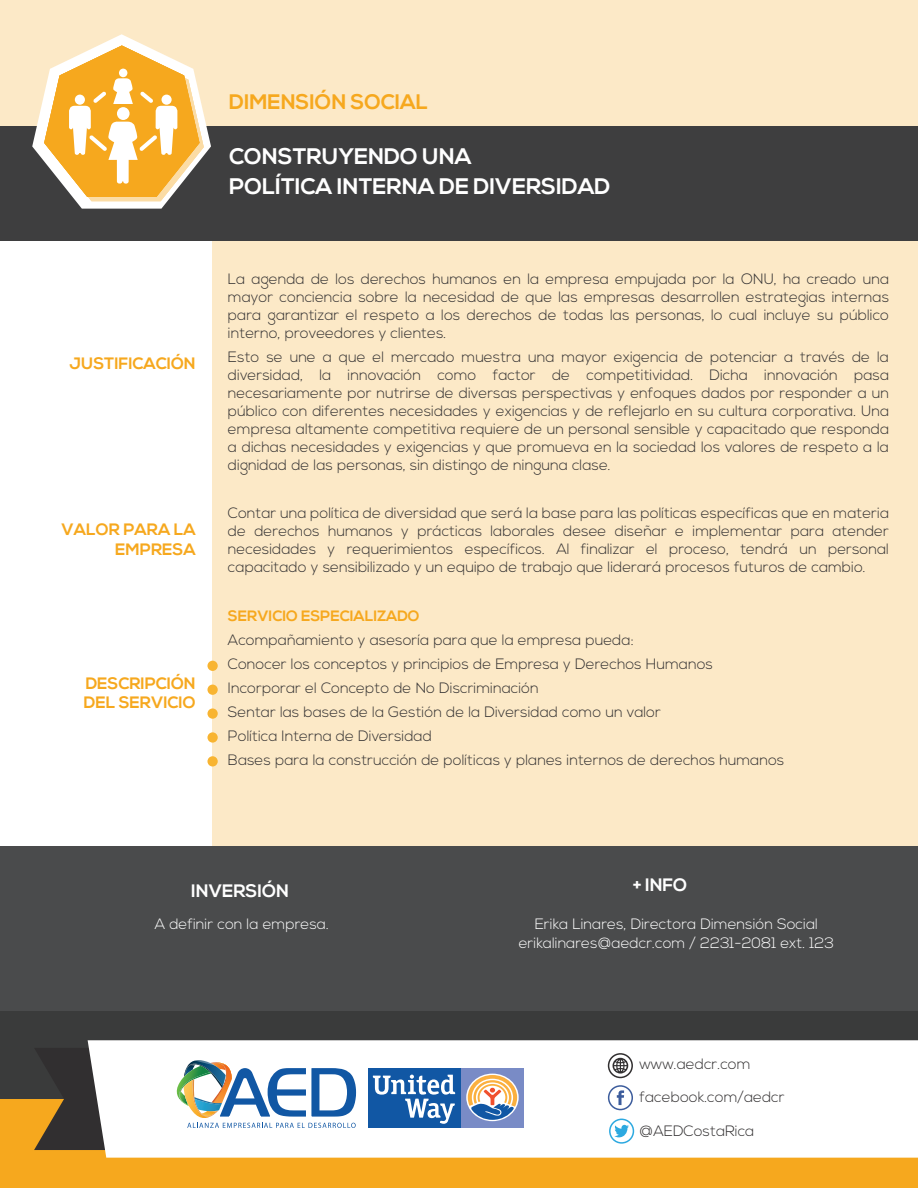
<style>
.page{position:relative;width:918px;height:1188px;background:#fff}
.page>*{position:absolute;margin:0;border:0;box-sizing:border-box;transform-origin:0 0}
.t1{font:700 22.5px/30px "Nexa";color:#fff}
.t2{font:700 21px "Nexa";color:#f6a81e}
.t3{font:700 18px "Nexa";color:#fff}
.t4{font:700 16.5px/19.5px "Nexa";color:#f6a81e;text-align:right}
.t5{font:300 15px/18px "Nexa";color:#312f30;text-align:justify}
.t6{font:300 15px/19.5px "Nexa";color:#fff;text-align:center}
.t7{font:700 15px "Nexa";color:#f6a81e}
</style>
<div class="page">
<div style="left:213px;top:213px;width:705px;height:675px;background:#fce9c7"></div>
<div style="left:0;top:0;width:918px;height:198px;background:#fce9c7"></div>
<div style="left:0;top:847px;width:918px;height:341px;background:#4a4b4c"></div>
<div style="left:0;top:1012px;width:918px;height:176px;background:#3a3b3b"></div>
<div style="left:0;top:1099px;width:918px;height:89px;background:#f6a81e"></div>
<div style="left:0;top:126px;width:918px;height:115px;background:#3e3e3f"></div>
<svg style="left:34px;top:1048px;width:54px;height:102px"></svg>
<div style="left:88px;top:1040px;width:830px;height:118px;background:#fff"></div>
<div style="left:207px;top:661px;width:11px;height:10px;background:#f8b431;border-radius:50%"></div>
<div style="left:207px;top:685px;width:11px;height:10px;background:#f8b431;border-radius:50%"></div>
<div style="left:207px;top:708px;width:11px;height:11px;background:#f8b431;border-radius:50%"></div>
<div style="left:207px;top:732px;width:11px;height:11px;background:#f8b431;border-radius:50%"></div>
<div style="left:207px;top:756px;width:11px;height:11px;background:#f8b431;border-radius:50%"></div>
<svg style="left:609px;top:1119px;width:25px;height:25px"></svg>
<svg style="left:608px;top:1085px;width:25px;height:25px"></svg>
<svg style="left:608px;top:1053px;width:25px;height:25px"></svg>
<svg style="left:32px;top:34px;width:179px;height:175px"></svg>
<img style="left:185px;top:1060px;width:41px;height:2px">
<svg style="left:174px;top:1062px;width:187px;height:66px;background:#b1c5d3"></svg>
<div style="left:367px;top:1067px;width:159px;height:62px;background:#fff"></div>
<div style="left:461px;top:1068px;width:63px;height:60px;background:#798bc6"></div>
<svg style="left:466px;top:1074px;width:53px;height:47px"></svg>
<svg style="left:468px;top:1075px;width:49px;height:47px"></svg>
<div style="left:368px;top:1068px;width:93px;height:60px;background:#1157a4"></div>
<svg style="left:373px;top:1075px;width:82px;height:49px"></svg>
<p class="t4" style="left:69px;top:354px;width:128px">JUSTIFICACIÓN</p>
<p class="t4" style="left:62px;top:520px;width:136px">VALOR PARA LA<br>EMPRESA</p>
<p class="t4" style="left:84px;top:674px;width:113px;text-align:left">DESCRIPCIÓN<br>DEL SERVICIO</p>
<h2 class="t2" style="left:229px;top:90px;width:200px">DIMENSIÓN SOCIAL</h2>
<h1 class="t1" style="left:229px;top:142px;width:383px">CONSTRUYENDO UNA<br>POLÍTICA INTERNA DE DIVERSIDAD</h1>
<p class="t5" style="left:228px;top:270px;width:663px">La agenda de los derechos humanos en la empresa empujada por la ONU, ha creado una mayor conciencia sobre la necesidad de que las empresas desarrollen estrategias internas para garantizar el respeto a los derechos de todas las personas, lo cual incluye su público interno, proveedores y clientes.</p>
<p class="t5" style="left:228px;top:348px;width:663px">Esto se une a que el mercado muestra una mayor exigencia de potenciar a través de la diversidad, la innovación como factor de competitividad. Dicha innovación pasa necesariamente por nutrirse de diversas perspectivas y enfoques dados por responder a un público con diferentes necesidades y exigencias y de reflejarlo en su cultura corporativa. Una empresa altamente competitiva requiere de un personal sensible y capacitado que responda a dichas necesidades y exigencias y que promueva en la sociedad los valores de respeto a la dignidad de las personas, sin distingo de ninguna clase.</p>
<p class="t5" style="left:228px;top:504px;width:663px">Contar una política de diversidad que será la base para las políticas específicas que en materia de derechos humanos y prácticas laborales desee diseñar e implementar para atender necesidades y requerimientos específicos. Al finalizar el proceso, tendrá un personal capacitado y sensibilizado y un equipo de trabajo que liderará procesos futuros de cambio.</p>
<p class="t7" style="left:228px;top:607px;width:193px">SERVICIO ESPECIALIZADO</p>
<p class="t5" style="left:228px;top:629px;width:558px;line-height:24px;text-align:left">Acompañamiento y asesoría para que la empresa pueda:<br>Conocer los conceptos y principios de Empresa y Derechos Humanos Incorporar el Concepto de No Discriminación<br>Sentar las bases de la Gestión de la Diversidad como un valor<br>Política Interna de Diversidad<br>Bases para la construcción de políticas y planes internos de derechos humanos</p>
<p class="t3" style="left:191px;top:880px;width:99px">INVERSIÓN</p>
<p class="t3" style="left:633px;top:874px;width:56px">+ INFO</p>
<p class="t6" style="left:155px;top:915px;width:176px">A definir con la empresa.</p>
<p class="t6" style="left:519px;top:915px;width:317px">Erika Linares, Directora Dimensión Social erikalinares@aedcr.com / 2231-2081 ext. 123</p>
<p class="t5" style="left:640px;top:1055px;width:113px">www.aedcr.com</p>
<p class="t5" style="left:640px;top:1088px;width:147px">facebook.com/aedcr</p>
<p class="t5" style="left:640px;top:1122px;width:116px">@AEDCostaRica</p>
</div>
